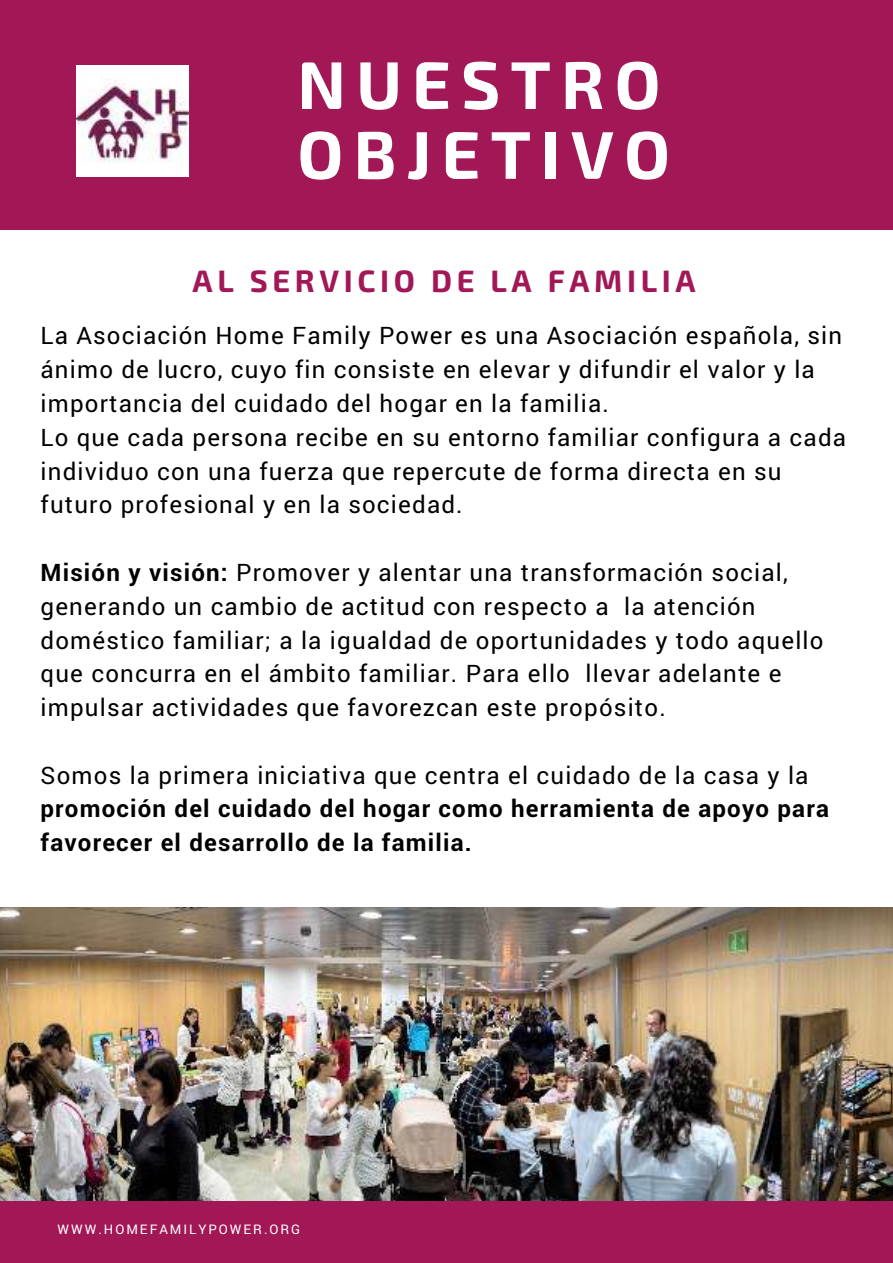
<style>
.page{position:relative;width:893px;height:1263px;background:#fff}
.page>*{position:absolute;margin:0;border:0;box-sizing:border-box;transform-origin:0 0}
.t1{font:700 67.5px/69.8px "Exo 2";letter-spacing:.15em;color:#fff}
.t2{font:700 30.9px "Exo 2";letter-spacing:.15em;color:#a21755}
.t3{font:24px/33.8px "Roboto";letter-spacing:.05em;color:#000}
.t4{font:700 24px/33.8px "Roboto";letter-spacing:.05em;color:#000}
.t5{font:13.2px "Roboto";letter-spacing:.15em;color:#fff}
.s1{font-weight:700}
</style>
<div class="page">
<div style="left:0;top:0;width:893px;height:230px;background:#a21755"></div>
<img style="left:0;top:907px;width:893px;height:294px">
<div style="left:0;top:1201px;width:893px;height:62px;background:#a21755"></div>
<img style="left:77px;top:65px;width:111px;height:112px">
<h1 class="t1" style="left:297px;top:52px;width:374px">NUESTRO<br>OBJETIVO</h1>
<p class="t2" style="left:193px;top:262px;width:505px">AL SERVICIO DE LA FAMILIA</p>
<p class="t3" style="left:41px;top:319px;width:807px">La Asociación Home Family Power es una Asociación española, sin ánimo de lucro, cuyo fin consiste en elevar y difundir el valor y la importancia del cuidado del hogar en la familia.<br>Lo que cada persona recibe en su entorno familiar configura a cada individuo con una fuerza que repercute de forma directa en su futuro profesional y en la sociedad.</p>
<p class="t3" style="left:41px;top:556px;width:784px"><span class="s1">Misión y visión:</span> Promover y alentar una transformación social, generando un cambio de actitud con respecto a la atención doméstico familiar; a la igualdad de oportunidades y todo aquello que concurra en el ámbito familiar. Para ello llevar adelante e impulsar actividades que favorezcan este propósito.</p>
<p class="t3" style="left:41px;top:758px;width:769px">Somos la primera iniciativa que centra el cuidado de la casa y la</p>
<p class="t4" style="left:41px;top:792px;width:790px">promoción del cuidado del hogar como herramienta de apoyo para favorecer el desarrollo de la familia.</p>
<p class="t5" style="left:57px;top:1222px;width:244px">WWW.HOMEFAMILYPOWER.ORG</p>
</div>
